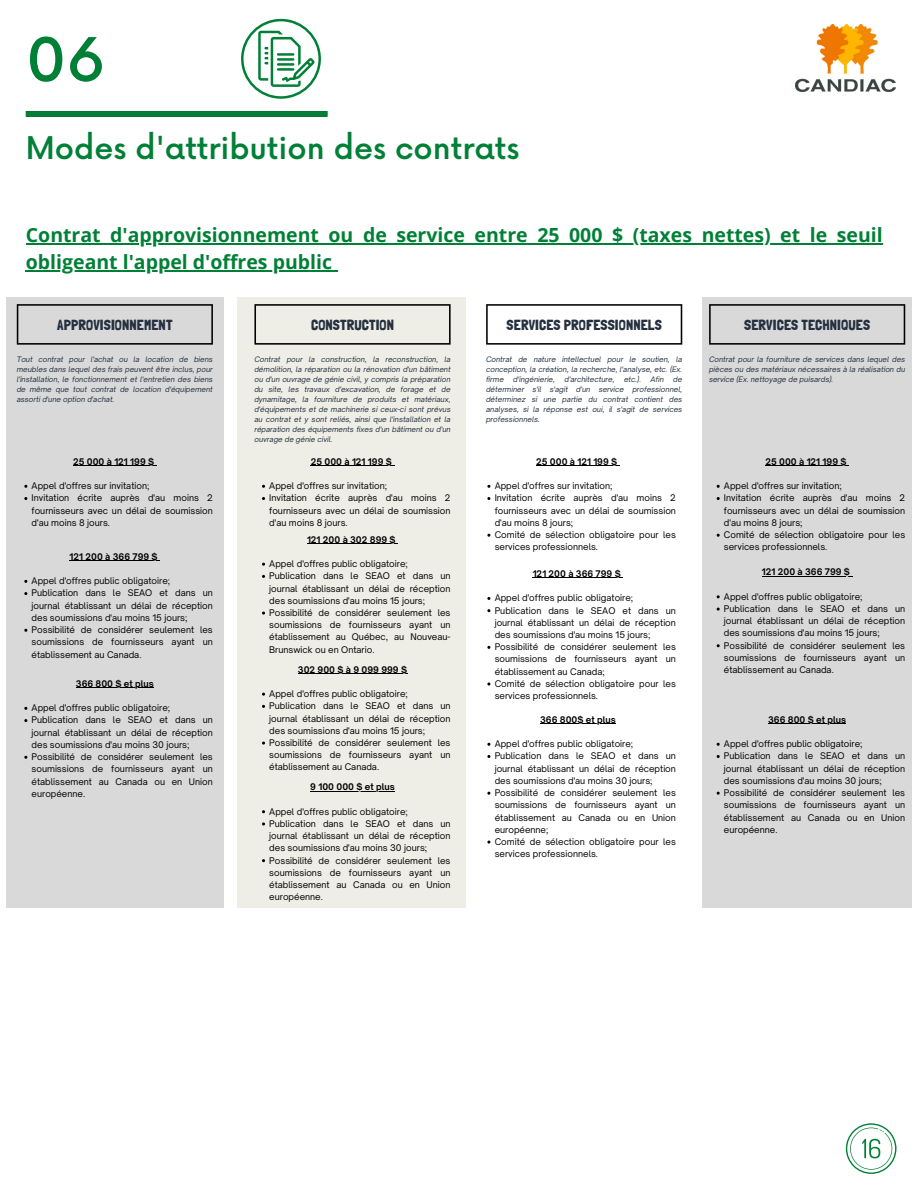
<style>
.page{position:relative;width:918px;height:1188px;background:#fff}
.page>*{position:absolute;margin:0;border:0;box-sizing:border-box;transform-origin:0 0}
.t1{font:500 58.8px "Now";color:#008037}
.t2{font:500 30.45px "Now";color:#008037}
.t3{font:700 19.5px/27px "Open Sans";color:#008037}
.t4{font:14.7px "Londrina Solid";letter-spacing:.005em;color:#253140}
.t5{font:8.7px/12.3px "Open Sauce One";color:#000}
.t6{font:700 8.7px "Open Sauce One";color:#000}
.t7{font:italic 7.2px/10.1px "Open Sauce One";color:#253140;text-align:justify}
</style>
<div class="page">
<hr style="left:26px;top:243px;width:857px;height:2px;background:#008037">
<hr style="left:26px;top:270px;width:306px;height:2px;background:#008037">
<div style="left:26px;top:111px;width:301px;height:6px;background:#008037"></div>
<svg style="left:241px;top:19px;width:80px;height:80px"></svg>
<img style="left:796px;top:24px;width:100px;height:68px">
<svg style="left:846px;top:1123px;width:51px;height:51px"></svg>
<div style="left:6px;top:297px;width:217px;height:611px;background:#d9d9d9"></div>
<svg style="left:17px;top:304px;width:196px;height:41px"></svg>
<div style="left:237px;top:297px;width:229px;height:611px;background:#eeeee6"></div>
<svg style="left:254px;top:304px;width:197px;height:41px"></svg>
<hr style="left:73px;top:465px;width:81px;height:1px;background:#000">
<svg style="left:486px;top:304px;width:196px;height:41px"></svg>
<div style="left:703px;top:297px;width:209px;height:611px;background:#d9d9d9"></div>
<svg style="left:709px;top:304px;width:196px;height:41px"></svg>
<hr style="left:70px;top:560px;width:88px;height:1px;background:#000">
<hr style="left:76px;top:687px;width:78px;height:1px;background:#000">
<hr style="left:536px;top:465px;width:81px;height:1px;background:#000">
<hr style="left:311px;top:465px;width:81px;height:1px;background:#000">
<hr style="left:307px;top:543px;width:89px;height:1px;background:#000">
<hr style="left:310px;top:791px;width:85px;height:1px;background:#000">
<hr style="left:298px;top:673px;width:109px;height:1px;background:#000">
<hr style="left:533px;top:577px;width:88px;height:1px;background:#000">
<hr style="left:540px;top:723px;width:76px;height:1px;background:#000">
<hr style="left:765px;top:465px;width:82px;height:1px;background:#000">
<hr style="left:762px;top:576px;width:88px;height:1px;background:#000">
<hr style="left:768px;top:723px;width:78px;height:1px;background:#000">
<h1 class="t1" style="left:26px;top:28px;width:81px">06</h1>
<h2 class="t2" style="left:26px;top:132px;width:495px">Modes d'attribution des contrats</h2>
<h3 class="t3" style="left:26px;top:221px;width:858px">Contrat d'approvisionnement ou de service entre 25 000 $ (taxes nettes) et le seuil obligeant l'appel d'offres public</h3>
<h3 class="t4" style="left:57px;top:316px;width:117px">APPROVISIONNEMENT</h3>
<h3 class="t4" style="left:311px;top:316px;width:85px">CONSTRUCTION</h3>
<h3 class="t4" style="left:507px;top:316px;width:157px">SERVICES PROFESSIONNELS</h3>
<h3 class="t4" style="left:744px;top:316px;width:127px">SERVICES TECHNIQUES</h3>
<p class="t7" style="left:17px;top:354px;width:198px">Tout contrat pour l'achat ou la location de biens meubles dans lequel des frais peuvent être inclus, pour l'installation, le fonctionnement et l'entretien des biens de même que tout contrat de location d'équipement assorti d'une option d'achat.</p>
<p class="t7" style="left:254px;top:354px;width:198px">Contrat pour la construction, la reconstruction, la démolition, la réparation ou la rénovation d'un bâtiment ou d'un ouvrage de génie civil, y compris la préparation du site, les travaux d'excavation, de forage et de dynamitage, la fourniture de produits et matériaux, d'équipements et de machinerie si ceux-ci sont prévus au contrat et y sont reliés, ainsi que l'installation et la réparation des équipements fixes d'un bâtiment ou d'un ouvrage de génie civil.</p>
<p class="t7" style="left:486px;top:354px;width:198px">Contrat de nature intellectuel pour le soutien, la conception, la création, la recherche, l'analyse, etc. (Ex. firme</p>
<p class="t7" style="left:513px;top:374px;width:43px">d'ingénierie,</p>
<p class="t7" style="left:565px;top:374px;width:52px">d'architecture,</p>
<p class="t7" style="left:624px;top:374px;width:19px">etc.).</p>
<p class="t7" style="left:651px;top:374px;width:15px">Afin</p>
<p class="t7" style="left:486px;top:374px;width:198px;text-indent:187px">de déterminer s'il s'agit d'un service professionnel, déterminez si une partie du contrat contient des analyses, si la réponse est oui, il s'agit de services professionnels.</p>
<p class="t6" style="left:73px;top:456px;width:83px">25 000 à 121 199 $</p>
<p class="t5" style="left:32px;top:480px;width:183px">Appel d'offres sur invitation;<br>Invitation écrite auprès d'au moins 2 fournisseurs avec un délai de soumission d'au moins 8 jours.</p>
<p class="t6" style="left:70px;top:551px;width:90px">121 200 à 366 799 $</p>
<p class="t5" style="left:32px;top:575px;width:183px">Appel d'offres public obligatoire; Publication dans le SEAO et dans un journal établissant un délai de réception des soumissions d'au moins 15 jours; Possibilité de considérer seulement les soumissions de fournisseurs ayant un établissement au Canada.</p>
<p class="t6" style="left:76px;top:678px;width:79px">366 800 $ et plus</p>
<p class="t5" style="left:32px;top:702px;width:183px">Appel d'offres public obligatoire; Publication dans le SEAO et dans un journal établissant un délai de réception des soumissions d'au moins 30 jours; Possibilité de considérer seulement les soumissions de fournisseurs ayant un établissement au Canada ou en Union européenne.</p>
<p class="t6" style="left:311px;top:456px;width:83px">25 000 à 121 199 $</p>
<p class="t5" style="left:269px;top:480px;width:183px">Appel d'offres sur invitation;<br>Invitation écrite auprès d'au moins 2 fournisseurs avec un délai de soumission d'au moins 8 jours.</p>
<p class="t6" style="left:307px;top:534px;width:90px">121 200 à 302 899 $</p>
<p class="t5" style="left:269px;top:558px;width:183px">Appel d'offres public obligatoire; Publication dans le SEAO et dans un journal établissant un délai de réception des soumissions d'au moins 15 jours; Possibilité de considérer seulement les soumissions de fournisseurs ayant un établissement au Québec, au Nouveau-Brunswick ou en Ontario.</p>
<p class="t6" style="left:298px;top:664px;width:111px">302 900 $ à 9 099 999 $</p>
<p class="t5" style="left:269px;top:688px;width:183px">Appel d'offres public obligatoire; Publication dans le SEAO et dans un journal établissant un délai de réception des soumissions d'au moins 15 jours; Possibilité de considérer seulement les soumissions de fournisseurs ayant un établissement au Canada.</p>
<p class="t6" style="left:310px;top:782px;width:86px">9 100 000 $ et plus</p>
<p class="t5" style="left:269px;top:805px;width:183px">Appel d'offres public obligatoire; Publication dans le SEAO et dans un journal établissant un délai de réception des soumissions d'au moins 30 jours; Possibilité de considérer seulement les soumissions de fournisseurs ayant un établissement au Canada ou en Union européenne.</p>
<p class="t6" style="left:536px;top:456px;width:83px">25 000 à 121 199 $</p>
<p class="t5" style="left:495px;top:480px;width:183px">Appel d'offres sur invitation;<br>Invitation écrite auprès d'au moins 2 fournisseurs avec un délai de soumission d'au moins 8 jours;<br>Comité de sélection obligatoire pour les services professionnels.</p>
<p class="t6" style="left:533px;top:568px;width:90px">121 200 à 366 799 $</p>
<p class="t5" style="left:495px;top:592px;width:183px">Appel d'offres public obligatoire; Publication dans le SEAO et dans un journal établissant un délai de réception des soumissions d'au moins 15 jours; Possibilité de considérer seulement les soumissions de fournisseurs ayant un établissement au Canada;<br>Comité de sélection obligatoire pour les services professionnels.</p>
<p class="t6" style="left:540px;top:714px;width:77px">366 800$ et plus</p>
<p class="t5" style="left:495px;top:738px;width:183px">Appel d'offres public obligatoire; Publication dans le SEAO et dans un journal établissant un délai de réception des soumissions d'au moins 30 jours; Possibilité de considérer seulement les soumissions de fournisseurs ayant un établissement au Canada ou en Union européenne;<br>Comité de sélection obligatoire pour les services professionnels.</p>
<p class="t7" style="left:709px;top:354px;width:198px">Contrat pour la fourniture de services dans lequel des pièces ou des matériaux nécessaires à la réalisation du service (Ex. nettoyage de puisards).</p>
<p class="t6" style="left:765px;top:456px;width:83px">25 000 à 121 199 $</p>
<p class="t5" style="left:724px;top:480px;width:183px">Appel d'offres sur invitation;<br>Invitation écrite auprès d'au moins 2 fournisseurs avec un délai de soumission d'au moins 8 jours;<br>Comité de sélection obligatoire pour les services professionnels.</p>
<p class="t6" style="left:762px;top:567px;width:90px">121 200 à 366 799 $</p>
<p class="t5" style="left:724px;top:590px;width:183px">Appel d'offres public obligatoire; Publication dans le SEAO et dans un journal établissant un délai de réception des soumissions d'au moins 15 jours; Possibilité de considérer seulement les soumissions de fournisseurs ayant un établissement au Canada.</p>
<p class="t6" style="left:768px;top:714px;width:79px">366 800 $ et plus</p>
<p class="t5" style="left:724px;top:738px;width:183px">Appel d'offres public obligatoire; Publication dans le SEAO et dans un journal établissant un délai de réception des soumissions d'au moins 30 jours; Possibilité de considérer seulement les soumissions de fournisseurs ayant un établissement au Canada ou en Union européenne.</p>
</div>
